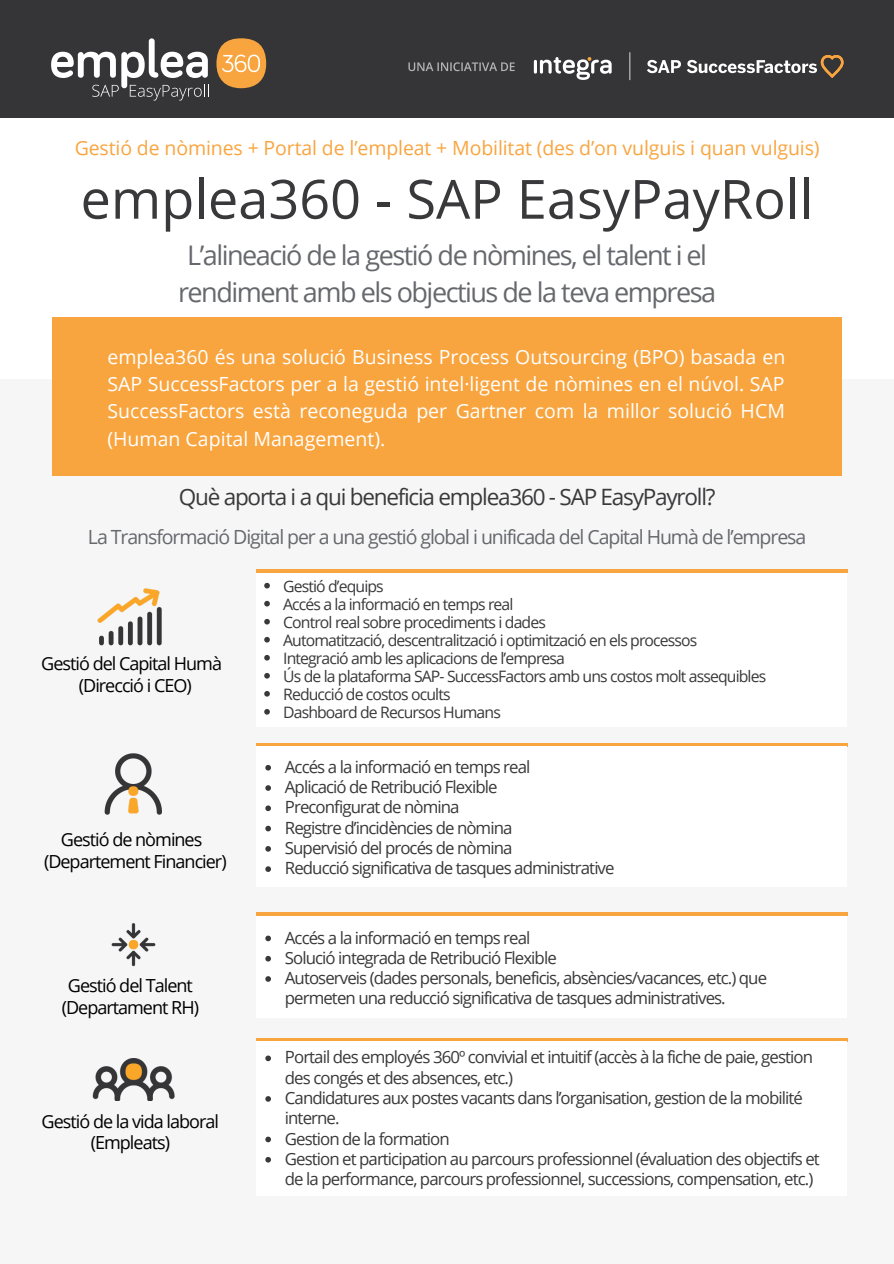
<style>
.page{position:relative;width:894px;height:1264px;background:#fff}
.page>*{position:absolute;margin:0;border:0;box-sizing:border-box;transform-origin:0 0}
.t1{font:54px "Open Sans";color:#39383a}
.t2{font:27px/37.2px "Open Sans";letter-spacing:-.055em;color:#66686d;text-align:center}
.t3{font:22.5px "Open Sans";letter-spacing:-.055em;color:#39383a}
.t4{font:19.5px/27px "Open Sans";color:#fff;text-align:justify}
.t5{font:19.5px "Open Sans";letter-spacing:-.055em;color:#66686d}
.t6{font:19.5px "Open Sans";letter-spacing:-.005em;color:#f9a53f}
.t7{font:18px/21.5px "Open Sans";letter-spacing:-.055em;color:#000;text-align:center}
.t8{font:16.8px/20.2px "Open Sans";letter-spacing:-.055em;color:#39383a}
.t9{font:15.75px "Open Sans";letter-spacing:-.055em;color:#39383a}
</style>
<div class="page">
<div style="left:0;top:380px;width:893px;height:883px;background:#f6f6f6"></div>
<div style="left:0;top:0;width:893px;height:118px;background:#353537"></div>
<svg style="left:51px;top:38px;width:158px;height:63px"></svg>
<div style="left:216px;top:38px;width:50px;height:50px;background:#f9a53f;border-radius:50%"></div>
<svg style="left:222px;top:55px;width:38px;height:17px"></svg>
<svg style="left:629px;top:52px;width:1px;height:28px"></svg>
<svg style="left:647px;top:55px;width:196px;height:23px"></svg>
<svg style="left:533px;top:60px;width:4px;height:14px"></svg>
<svg style="left:539px;top:57px;width:72px;height:23px"></svg>
<svg style="left:408px;top:62px;width:106px;height:9px"></svg>
<img style="left:104px;top:753px;width:58px;height:62px">
<img style="left:98px;top:588px;width:64px;height:58px">
<img style="left:111px;top:923px;width:44px;height:44px">
<img style="left:92px;top:1058px;width:82px;height:42px">
<hr style="left:256px;top:1038px;width:591px;height:3px;background:#f9a53f">
<hr style="left:256px;top:570px;width:591px;height:3px;background:#f9a53f">
<hr style="left:256px;top:912px;width:591px;height:3px;background:#f9a53f">
<hr style="left:256px;top:743px;width:591px;height:3px;background:#f9a53f">
<div style="left:52px;top:317px;width:790px;height:159px;background:#f9a53f"></div>
<div style="left:256px;top:573px;width:590px;height:153px;background:#fff"></div>
<svg style="left:264px;top:583px;width:6px;height:5px"></svg>
<svg style="left:264px;top:601px;width:6px;height:5px"></svg>
<svg style="left:264px;top:619px;width:6px;height:5px"></svg>
<svg style="left:264px;top:637px;width:6px;height:5px"></svg>
<svg style="left:264px;top:655px;width:6px;height:5px"></svg>
<svg style="left:264px;top:673px;width:6px;height:5px"></svg>
<svg style="left:264px;top:691px;width:6px;height:5px"></svg>
<svg style="left:264px;top:709px;width:6px;height:5px"></svg>
<div style="left:256px;top:746px;width:590px;height:141px;background:#fff"></div>
<svg style="left:265px;top:765px;width:6px;height:5px"></svg>
<svg style="left:265px;top:785px;width:6px;height:5px"></svg>
<svg style="left:265px;top:805px;width:6px;height:6px"></svg>
<svg style="left:265px;top:825px;width:6px;height:6px"></svg>
<svg style="left:265px;top:846px;width:6px;height:5px"></svg>
<svg style="left:265px;top:866px;width:6px;height:6px"></svg>
<div style="left:256px;top:916px;width:590px;height:101px;background:#fff"></div>
<svg style="left:265px;top:935px;width:6px;height:6px"></svg>
<svg style="left:265px;top:955px;width:6px;height:6px"></svg>
<svg style="left:265px;top:976px;width:6px;height:5px"></svg>
<div style="left:256px;top:1041px;width:590px;height:154px;background:#fff"></div>
<svg style="left:265px;top:1055px;width:6px;height:6px"></svg>
<svg style="left:265px;top:1096px;width:6px;height:5px"></svg>
<svg style="left:265px;top:1136px;width:6px;height:6px"></svg>
<svg style="left:265px;top:1157px;width:6px;height:5px"></svg>
<p class="t6" style="left:75px;top:134px;width:746px">Gestió de nòmines + Portal de l’empleat + Mobilitat (des d’on vulguis i quan vulguis)</p>
<p class="t1" style="left:80px;top:161px;width:733px">emplea360 - SAP EasyPayRoll</p>
<p class="t2" style="left:178px;top:236px;width:539px">L’alineació de la gestió de nòmines, el talent i el rendiment amb els objectius de la teva empresa</p>
<p class="t4" style="left:107px;top:343px;width:679px">emplea360 és una solució Business Process Outsourcing (BPO) basada en SAP SuccessFactors per a la gestió intel·ligent de nòmines en el núvol. SAP SuccessFactors està reconeguda per Gartner com la millor solució HCM (Human Capital Management).</p>
<p class="t3" style="left:179px;top:481px;width:538px">Què aporta i a qui beneficia emplea360 - SAP EasyPayroll?</p>
<p class="t5" style="left:88px;top:523px;width:719px">La Transformació Digital per a una gestió global i unificada del Capital Humà de l’empresa</p>
<p class="t9" style="left:283px;top:575px;width:102px">Gestió d’equips</p>
<p class="t9" style="left:283px;top:593px;width:232px">Accés a la informació en temps real</p>
<p class="t9" style="left:283px;top:611px;width:264px">Control real sobre procediments i dades</p>
<p class="t9" style="left:283px;top:629px;width:415px">Automatització, descentralització i optimització en els processos</p>
<p class="t9" style="left:283px;top:647px;width:283px">Integració amb les aplicacions de l’empresa</p>
<p class="t9" style="left:283px;top:665px;width:484px">Ús de la plataforma SAP- SuccessFactors amb uns costos molt assequibles</p>
<p class="t9" style="left:283px;top:683px;width:169px">Reducció de costos ocults</p>
<p class="t9" style="left:283px;top:701px;width:219px">Dashboard de Recursos Humans</p>
<p class="t7" style="left:41px;top:652px;width:182px">Gestió del Capital Humà (Direcció i CEO)</p>
<p class="t7" style="left:44px;top:828px;width:184px">Gestió de nòmines (Departement Financier)</p>
<p class="t7" style="left:62px;top:974px;width:139px">Gestió del Talent (Departament RH)</p>
<p class="t7" style="left:42px;top:1109px;width:179px">Gestió de la vida laboral (Empleats)</p>
<p class="t8" style="left:285px;top:756px;width:247px">Accés a la informació en temps real</p>
<p class="t8" style="left:285px;top:776px;width:214px">Aplicació de Retribució Flexible</p>
<p class="t8" style="left:285px;top:796px;width:176px">Preconfigurat de nòmina</p>
<p class="t8" style="left:285px;top:817px;width:229px">Registre d’incidències de nòmina</p>
<p class="t8" style="left:285px;top:837px;width:229px">Supervisió del procés de nòmina</p>
<p class="t8" style="left:285px;top:857px;width:331px">Reducció significativa de tasques administrative</p>
<p class="t8" style="left:285px;top:926px;width:247px">Accés a la informació en temps real</p>
<p class="t8" style="left:285px;top:947px;width:273px">Solució integrada de Retribució Flexible</p>
<p class="t8" style="left:285px;top:967px;width:483px">Autoserveis (dades personals, beneficis, absències/vacances, etc.) que permeten una reducció significativa de tasques administratives.</p>
<p class="t8" style="left:285px;top:1046px;width:529px">Portail des employés 360º convivial et intuitif (accès à la fiche de paie, gestion des congés et des absences, etc.)</p>
<p class="t8" style="left:285px;top:1087px;width:519px">Candidatures aux postes vacants dans l’organisation, gestion de la mobilité interne.</p>
<p class="t8" style="left:285px;top:1127px;width:166px">Gestion de la formation</p>
<p class="t8" style="left:285px;top:1148px;width:536px">Gestion et participation au parcours professionnel (évaluation des objectifs et de la performance, parcours professionnel, successions, compensation, etc.)</p>
</div>
